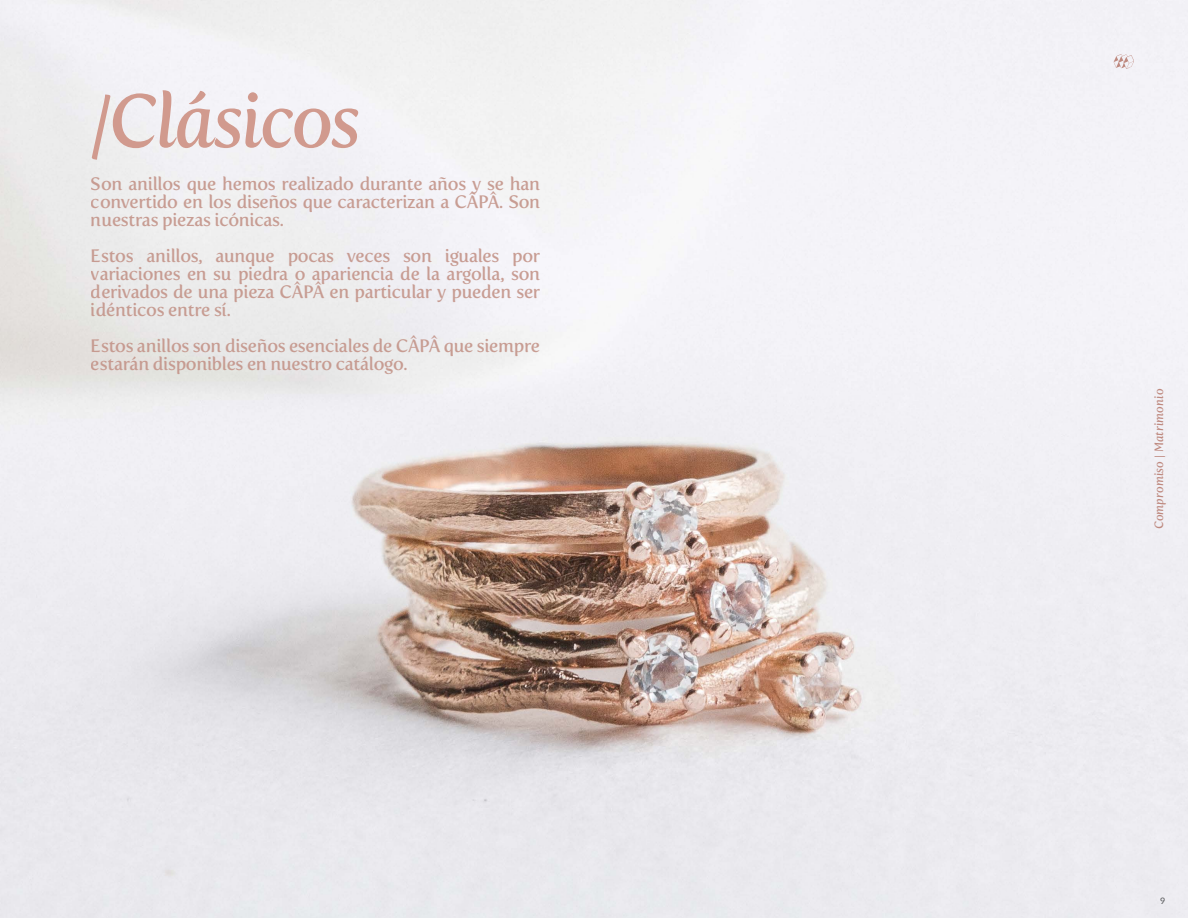
<style>
.page{position:relative;width:1188px;height:918px;background:#fff}
.page>*{position:absolute;margin:0;border:0;box-sizing:border-box;transform-origin:0 0}
.t1{font:italic 75px "Fertigo Pro";letter-spacing:-.04em;color:#d19a8e}
.t2{font:18px/18px "Fertigo Pro";letter-spacing:-.02em;color:#c39388;text-align:justify}
.t3{font:italic 12px "Fertigo Pro";color:#be897f}
.t4{font:9px "Lato";color:#57585a}
</style>
<div class="page">
<img style="left:0;top:0;width:1188px;height:918px">
<svg style="left:1113px;top:53px;width:21px;height:17px"></svg>
<h1 class="t1" style="left:91px;top:78px;width:272px">/Clásicos</h1>
<p class="t2" style="left:91px;top:175px;width:451px">Son anillos que hemos realizado durante años y se han convertido en los diseños que caracterizan a CÂPÂ. Son nuestras piezas icónicas.</p>
<p class="t2" style="left:91px;top:247px;width:451px">Estos anillos, aunque pocas veces son iguales por variaciones en su piedra o apariencia de la argolla, son derivados de una pieza CÂPÂ en particular y pueden ser idénticos entre sí.</p>
<p class="t2" style="left:91px;top:337px;width:451px">Estos anillos son diseños esenciales de CÂPÂ que siempre estarán disponibles en nuestro catálogo.</p>
<p class="t3" style="left:1152px;top:529px;width:142px;rotate:-90deg">Compromiso | Matrimonio</p>
<p class="t4" style="left:1160px;top:894px;width:7px">9</p>
</div>
